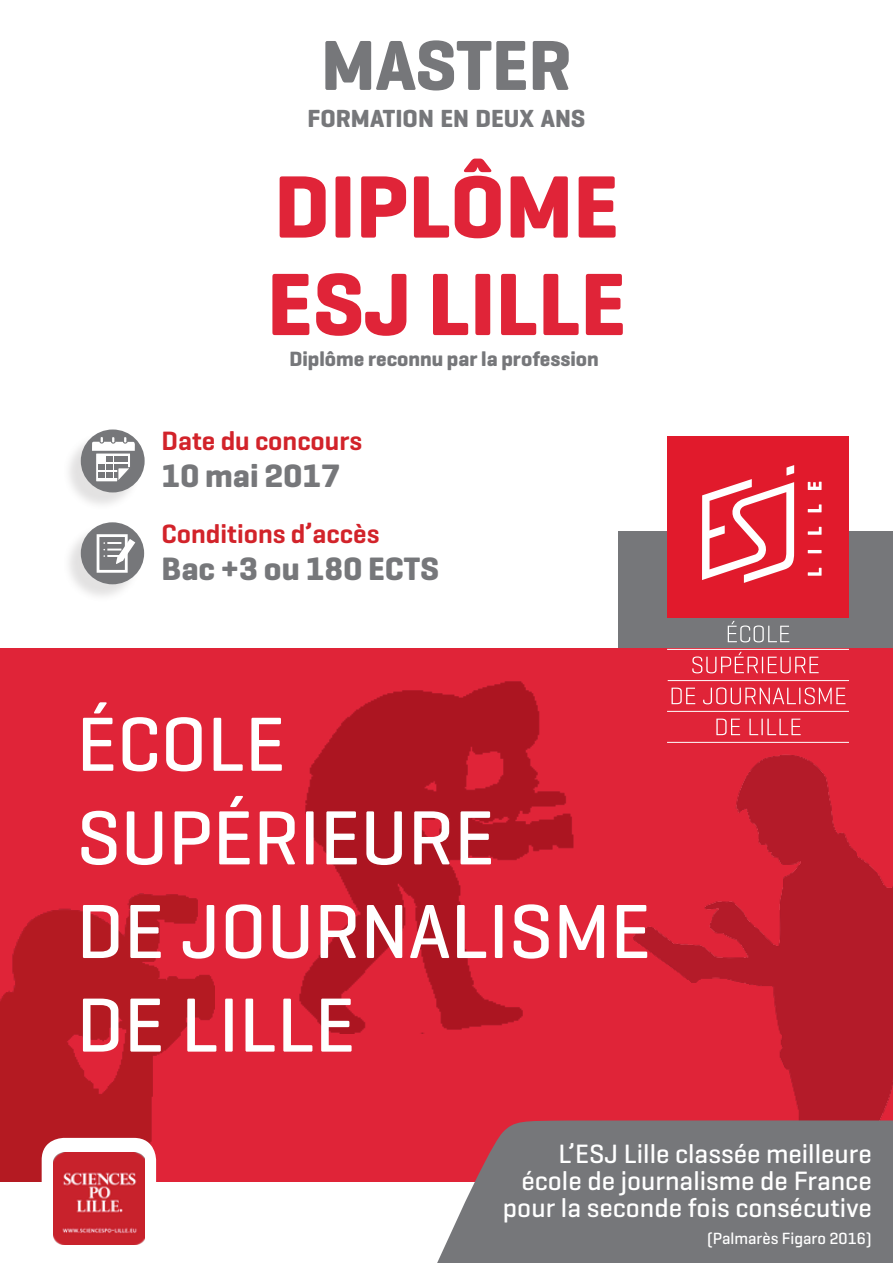
<style>
.page{position:relative;width:893px;height:1263px;background:#fff}
.page>*{position:absolute;margin:0;border:0;box-sizing:border-box;transform-origin:0 0}
.t1{font:700 90px/97.5px "Geogrotesque";color:#e02438}
.t2{font:500 78px/93.6px "Geogrotesque";color:#fff}
.t3{font:700 72px "Geogrotesque";color:#76777a}
.t4{font:700 33px "Geogrotesque";color:#76777a}
.t5{font:500 27px/27px "Geogrotesque";color:#fff;text-align:right}
.t6{font:600 27px "Geogrotesque";color:#d2232a}
.t7{font:700 25.2px "Geogrotesque";color:#76777a}
.t8{font:700 21px "Geogrotesque";color:#76777a}
.t9{font:500 16.5px "Geogrotesque";color:#fff}
</style>
<div class="page">
<div style="left:618px;top:531px;width:275px;height:185px;background:#76777a"></div>
<div style="left:0;top:648px;width:893px;height:534px;background:#e02438"></div>
<div style="left:62px;top:525px;width:79px;height:78px;background:#6e696a;opacity:.2"></div>
<div style="left:81px;top:522px;width:63px;height:62px;background:#76777a;border-radius:50%"></div>
<div style="left:97px;top:534px;width:31px;height:39px;background:#76777a;border:3px solid #fff"></div>
<svg style="left:103px;top:539px;width:33px;height:26px"></svg>
<div style="left:62px;top:432px;width:80px;height:79px;background:#6e696a;opacity:.2"></div>
<div style="left:81px;top:429px;width:64px;height:63px;background:#76777a;border-radius:50%"></div>
<svg style="left:92px;top:435px;width:43px;height:49px"></svg>
<svg style="left:728px;top:621px;width:61px;height:21px"></svg>
<svg style="left:692px;top:652px;width:127px;height:21px"></svg>
<svg style="left:671px;top:688px;width:24px;height:16px"></svg>
<svg style="left:703px;top:687px;width:142px;height:17px"></svg>
<svg style="left:716px;top:719px;width:24px;height:16px"></svg>
<svg style="left:749px;top:719px;width:52px;height:16px"></svg>
<div style="left:667px;top:436px;width:181px;height:182px;background:#e11a2c"></div>
<svg style="left:702px;top:465px;width:92px;height:118px"></svg>
<svg style="left:808px;top:568px;width:13px;height:8px"></svg>
<svg style="left:808px;top:550px;width:13px;height:3px"></svg>
<svg style="left:808px;top:527px;width:13px;height:8px"></svg>
<svg style="left:808px;top:504px;width:13px;height:8px"></svg>
<svg style="left:808px;top:482px;width:13px;height:8px"></svg>
<hr style="left:667px;top:649px;width:181px;height:1px;background:#fff">
<hr style="left:668px;top:680px;width:180px;height:1px;background:#fff">
<hr style="left:667px;top:711px;width:181px;height:1px;background:#fff">
<hr style="left:667px;top:742px;width:181px;height:1px;background:#fff">
<img style="left:0;top:894px;width:214px;height:288px">
<img style="left:634px;top:755px;width:259px;height:365px">
<img style="left:299px;top:681px;width:275px;height:352px">
<svg style="left:437px;top:1120px;width:456px;height:143px;background:#807579"></svg>
<div style="left:42px;top:1138px;width:114px;height:115px;background:#fff;border-radius:22px"></div>
<img style="left:53px;top:1152px;width:92px;height:92px">
<h3 class="t3" style="left:321px;top:21px;width:252px">MASTER</h3>
<p class="t7" style="left:308px;top:102px;width:279px">FORMATION EN DEUX ANS</p>
<h1 class="t1" style="left:267px;top:158px;width:360px">DIPLÔME<br>ESJ LILLE</h1>
<p class="t8" style="left:289px;top:346px;width:311px">Diplôme reconnu par la profession</p>
<p class="t6" style="left:162px;top:424px;width:202px">Date du concours</p>
<p class="t4" style="left:162px;top:455px;width:180px">10 mai 2017</p>
<p class="t6" style="left:162px;top:516px;width:219px">Conditions d’accès</p>
<p class="t4" style="left:162px;top:548px;width:279px">Bac +3 ou 180 ECTS</p>
<h2 class="t2" style="left:77px;top:696px;width:576px">ÉCOLE<br>SUPÉRIEURE<br>DE JOURNALISME<br>DE LILLE</h2>
<p class="t5" style="left:503px;top:1139px;width:370px">L’ESJ Lille classée meilleure école de journalisme de France pour la seconde fois consécutive</p>
<p class="t9" style="left:707px;top:1228px;width:166px">(Palmarès Figaro 2016)</p>
</div>
